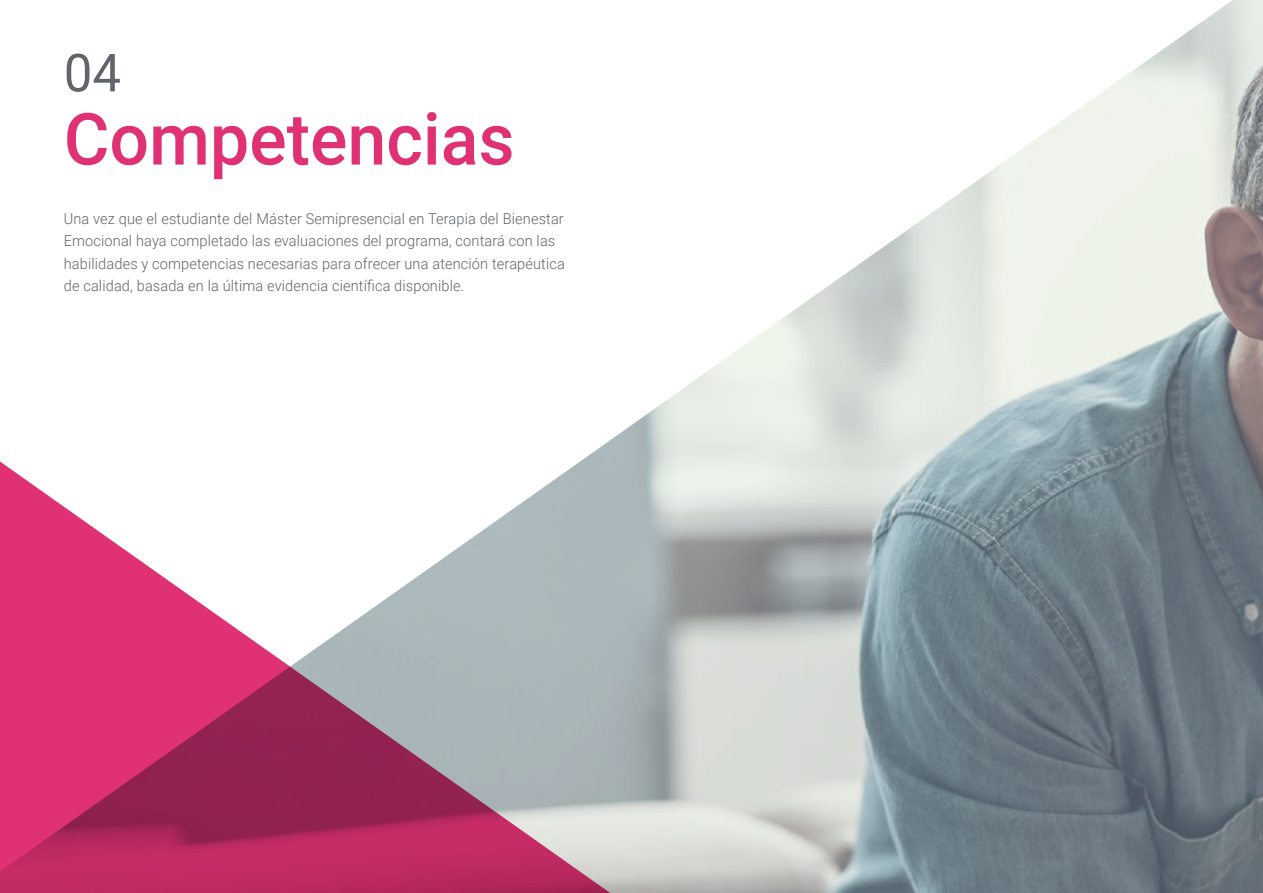
<style>
.page{position:relative;width:1263px;height:893px;background:#fff}
.page>*{position:absolute;margin:0;border:0;box-sizing:border-box;transform-origin:0 0}
.t1{font:500 72px "Roboto";color:#df3174}
.t2{font:52.5px "Roboto";color:#61646a}
.t3{font:300 15px/22.5px "Roboto";letter-spacing:.01em;color:#61646a}
</style>
<div class="page">
<img style="left:602px;top:0;width:661px;height:893px">
<svg style="left:0;top:446px;width:640px;height:447px"></svg>
<h2 class="t2" style="left:64px;top:36px;width:59px">04</h2>
<h1 class="t1" style="left:64px;top:89px;width:452px">Competencias</h1>
<p class="t3" style="left:64px;top:207px;width:503px">Una vez que el estudiante del Máster Semipresencial en Terapia del Bienestar Emocional haya completado las evaluaciones del programa, contará con las habilidades y competencias necesarias para ofrecer una atención terapéutica de calidad, basada en la última evidencia científica disponible.</p>
</div>
